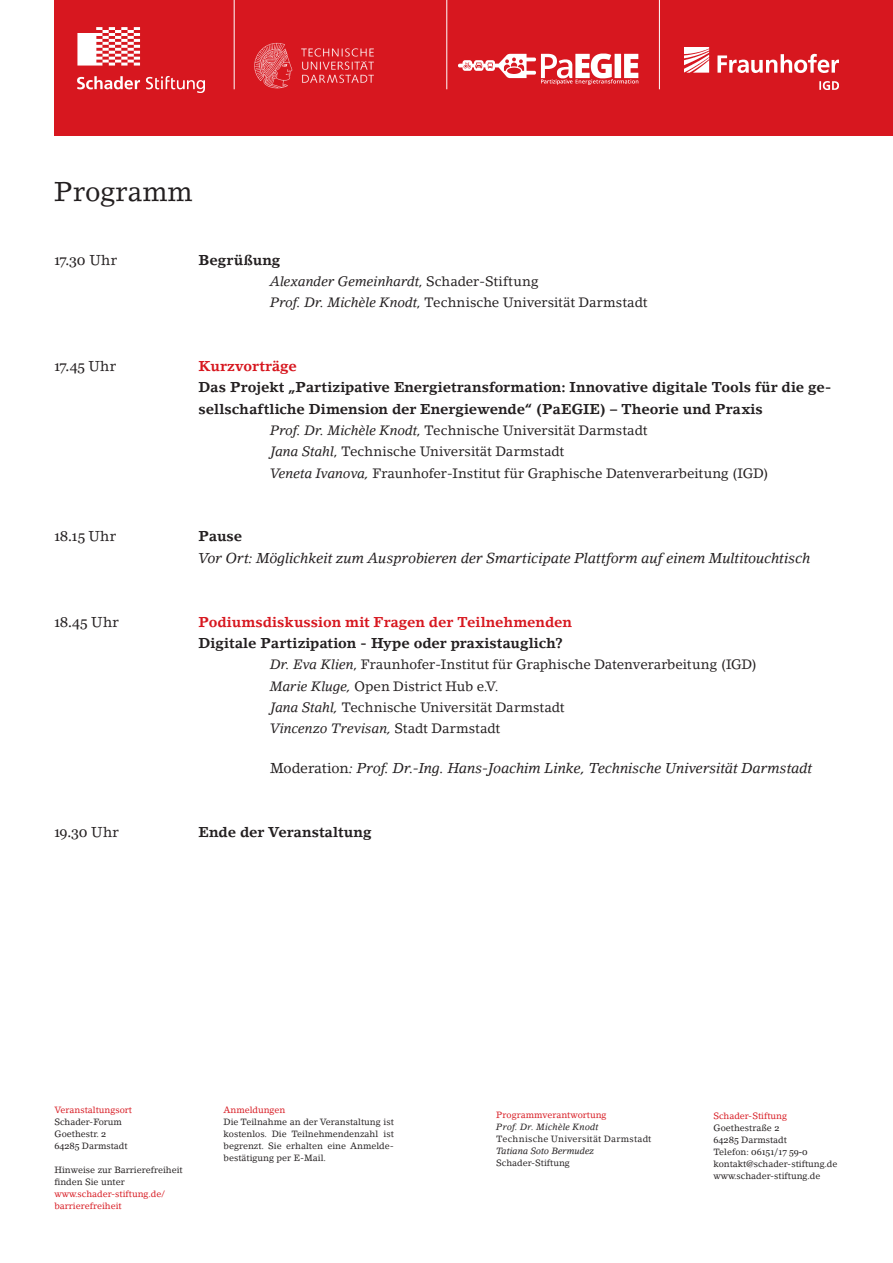
<style>
.page{position:relative;width:893px;height:1263px;background:#fff}
.page>*{position:absolute;margin:0;border:0;box-sizing:border-box;transform-origin:0 0}
.t1{font:27px "Lino Letter Std";color:#231f20}
.T2_Programm_Impuls_1{font:700 14.25px/21.3px "Lino Letter Std";color:#231f20}
.T2_Programm_Impuls_1-2{font:italic 14.25px "Lino Letter Std";letter-spacing:-.01em;color:#231f20}
.T2_Programm_Uhrzeit{font:700 14.25px "Lino Letter Std";color:#231f20}
.T2_Programm_Referent{font:italic 14.25px "Lino Letter Std";letter-spacing:-.015em;color:#231f20}
.T2_Programm_Uhrzeit-2{font:700 14.25px "Lino Letter Std";letter-spacing:-.005em;color:#d7171f}
.T2_Programm_Uhrzeit-3{font:14.25px "Georgia";letter-spacing:-.02em;color:#231f20}
.T2_Programm_Referent-2{font:13.5px "Lino Letter Std";letter-spacing:-.005em;color:#231f20}
.T2_Programm_Referent-3{font:italic 13.5px "Lino Letter Std";letter-spacing:-.005em;color:#231f20}
.t2{font:9px/12px "Lino Letter Std";color:#231f20}
.t3{font:9px/12px "Lino Letter Std";color:#d7171f}
.t4{font:9px "Lino Letter Std";letter-spacing:.025em;color:#231f20}
.t5{font:italic 9px "Lino Letter Std";letter-spacing:.02em;color:#231f20}
.t6{font:9px "Georgia";color:#231f20}
.t7{font:italic 9px "Lino Letter Std";color:#231f20}
.s1{font-family:"Lino Letter Std"}
.s2{font-style:normal}
.s3{font-style:italic}
.s4{font-family:"Georgia"}
</style>
<div class="page">
<div style="left:54px;top:0;width:839px;height:136px;background:#d7171f"></div>
<img style="left:77px;top:28px;width:127px;height:65px">
<hr style="left:234px;top:0;width:1px;height:89px;background:#fff">
<hr style="left:446px;top:0;width:1px;height:89px;background:#fff">
<img style="left:254px;top:42px;width:120px;height:47px">
<img style="left:459px;top:53px;width:180px;height:32px">
<hr style="left:659px;top:0;width:1px;height:89px;background:#fff">
<img style="left:685px;top:47px;width:154px;height:43px">
<p class="t1" style="left:54px;top:175px;width:140px">Programm</p>
<p class="T2_Programm_Uhrzeit-3" style="left:54px;top:251px;width:65px">17.30 <span class="s1">Uhr</span></p>
<p class="T2_Programm_Uhrzeit" style="left:199px;top:251px;width:83px">Begrüßung</p>
<p class="T2_Programm_Referent-3" style="left:270px;top:273px;width:270px">Alexander Gemeinhardt<span class="s2">, Schader-Stiftung</span></p>
<p class="T2_Programm_Referent-2" style="left:270px;top:294px;width:379px"><span class="s3">Prof. Dr. Michèle Knodt</span>, Technische Universität Darmstadt</p>
<p class="T2_Programm_Uhrzeit-3" style="left:54px;top:357px;width:64px">17.45 <span class="s1">Uhr</span></p>
<p class="T2_Programm_Uhrzeit-2" style="left:199px;top:357px;width:100px">Kurzvorträge</p>
<p class="T2_Programm_Impuls_1" style="left:199px;top:377px;width:634px">Das Projekt „Partizipative Energietransformation: Innovative digitale Tools für die ge&shy;sellschaftliche Dimension der Energiewende“ (PaEGIE) – Theorie und Praxis</p>
<p class="T2_Programm_Referent-2" style="left:270px;top:422px;width:379px"><span class="s3">Prof. Dr. Michèle Knodt</span>, Technische Universität Darmstadt</p>
<p class="T2_Programm_Referent-2" style="left:270px;top:443px;width:296px"><span class="s3">Jana Stahl</span>, Technische Universität Darmstadt</p>
<p class="T2_Programm_Referent-2" style="left:270px;top:465px;width:500px"><span class="s3">Veneta Ivanova,</span> Fraunhofer-Institut für Graphische Datenverarbeitung (IGD)</p>
<p class="T2_Programm_Uhrzeit-3" style="left:54px;top:528px;width:64px">18.15 <span class="s1">Uhr</span></p>
<p class="T2_Programm_Uhrzeit" style="left:199px;top:528px;width:45px">Pause</p>
<p class="T2_Programm_Impuls_1-2" style="left:199px;top:549px;width:613px">Vor Ort: Möglichkeit zum Ausprobieren der Smarticipate Plattform auf einem Multitouchtisch</p>
<p class="T2_Programm_Uhrzeit-3" style="left:54px;top:613px;width:66px">18.45 <span class="s1">Uhr</span></p>
<p class="T2_Programm_Uhrzeit-2" style="left:199px;top:613px;width:375px">Podiumsdiskussion mit Fragen der Teilnehmenden</p>
<p class="T2_Programm_Uhrzeit" style="left:199px;top:634px;width:366px">Digitale Partizipation - Hype oder praxistauglich?</p>
<p class="T2_Programm_Referent-2" style="left:270px;top:656px;width:489px"><span class="s3">Dr. Eva Klien</span>, Fraunhofer-Institut für Graphische Datenverarbeitung (IGD)</p>
<p class="T2_Programm_Referent-2" style="left:270px;top:678px;width:230px"><span class="s3">Marie Kluge,</span> Open District Hub e.V.</p>
<p class="T2_Programm_Referent-2" style="left:270px;top:699px;width:296px"><span class="s3">Jana Stahl,</span> Technische Universität Darmstadt</p>
<p class="T2_Programm_Referent-3" style="left:270px;top:720px;width:232px">Vincenzo Trevisan, <span class="s2">Stadt Darmstadt</span></p>
<p class="T2_Programm_Referent" style="left:270px;top:759px;width:544px"><span class="s2">Moderation</span>: Prof. Dr.-Ing. Hans-Joachim Linke, Technische Universität Darmstadt</p>
<p class="T2_Programm_Uhrzeit-3" style="left:54px;top:824px;width:66px">19.30 <span class="s1">Uhr</span></p>
<p class="T2_Programm_Uhrzeit" style="left:199px;top:824px;width:174px">Ende der Veranstaltung</p>
<p class="t3" style="left:54px;top:1104px;width:79px">Veranstaltungsort</p>
<p class="t2" style="left:54px;top:1116px;width:69px">Schader-Forum</p>
<p class="t2" style="left:54px;top:1128px;width:53px">Goethestr. <span class="s4">2</span></p>
<p class="t2" style="left:54px;top:1140px;width:75px"><span class="s4">64285</span> Darmstadt</p>
<p class="t2" style="left:54px;top:1164px;width:130px">Hinweise zur Barrierefreiheit finden Sie unter</p>
<p class="t3" style="left:54px;top:1188px;width:112px">www.schader-stiftung.de/ barrierefreiheit</p>
<p class="t3" style="left:224px;top:1104px;width:63px">Anmeldungen</p>
<p class="t2" style="left:224px;top:1116px;width:172px;text-align:justify">Die Teilnahme an der Veranstaltung ist kostenlos. Die Teilnehmendenzahl ist begrenzt. Sie erhalten eine Anmelde&shy;bestätigung per E-Mail.</p>
<p class="t3" style="left:496px;top:1109px;width:112px">Programmverantwortung</p>
<p class="t5" style="left:496px;top:1121px;width:104px">Prof. Dr. Michèle Knodt</p>
<p class="t4" style="left:496px;top:1133px;width:157px">Technische Universität Darmstadt</p>
<p class="t7" style="left:496px;top:1145px;width:99px">Tatiana Soto Bermudez</p>
<p class="t2" style="left:496px;top:1157px;width:75px">Schader-Stiftung</p>
<p class="t3" style="left:713px;top:1109px;width:75px">Schader-Stiftung</p>
<p class="t2" style="left:713px;top:1121px;width:68px">Goethestraße <span class="s4">2</span></p>
<p class="t2" style="left:713px;top:1133px;width:75px"><span class="s4">64285</span> Darmstadt</p>
<p class="t6" style="left:713px;top:1146px;width:96px"><span class="s1">Telefon:</span> 06151/17 59-0</p>
<p class="t2" style="left:713px;top:1157px;width:125px">kontakt@schader-stiftung.de</p>
<p class="t2" style="left:713px;top:1169px;width:108px">www.schader-stiftung.de</p>
</div>
